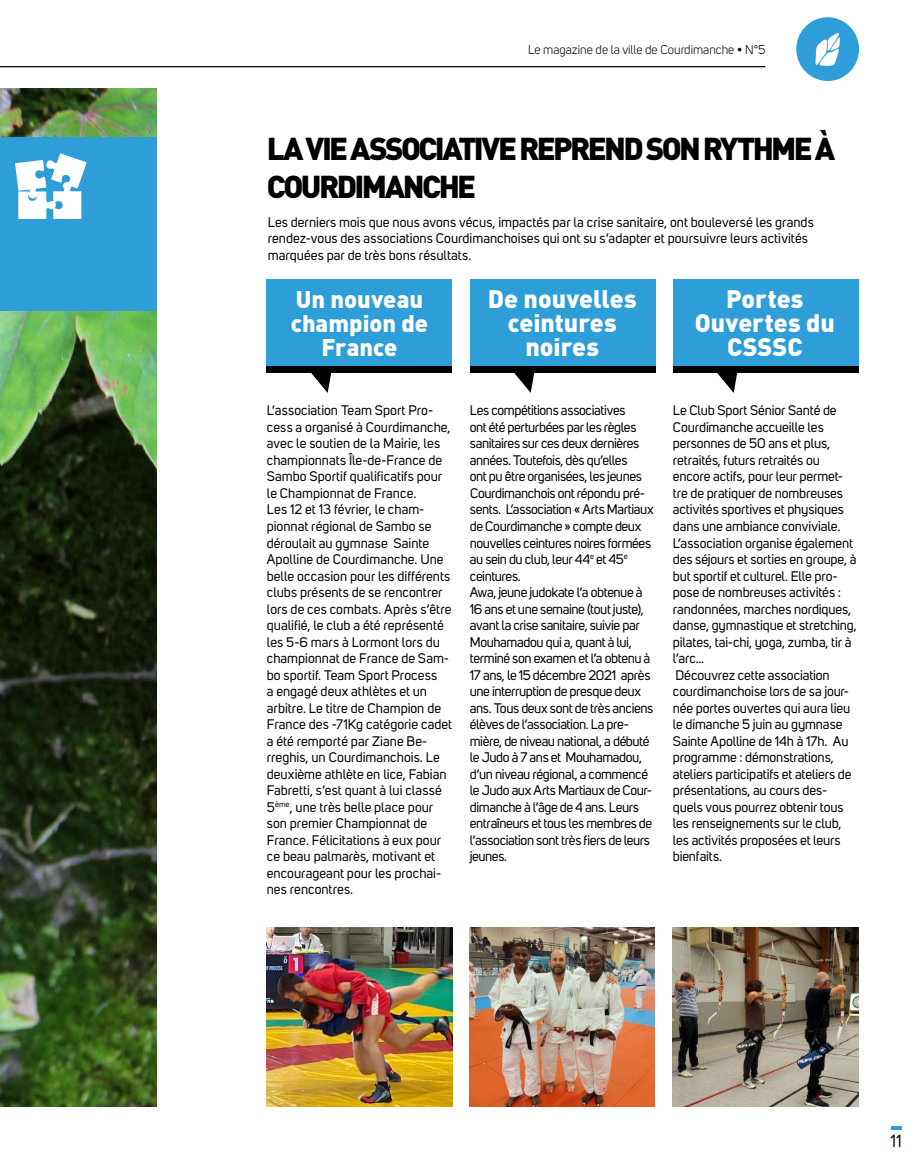
<style>
.page{position:relative;width:922px;height:1170px;background:#fff}
.page>*{position:absolute;margin:0;border:0;box-sizing:border-box;transform-origin:0 0}
.t1{font:900 31.25px/37.5px "DIN";letter-spacing:-.085em;color:#000001}
.t2{font:900 25px/23.8px "DIN";letter-spacing:-.005em;color:#fff;text-align:center}
.t3{font:900 23.75px/23.8px "DIN";color:#fff;text-align:center}
.t4{font:17.5px "Uni Sans";color:#071822}
.t5{font:13.75px/16.5px "Uni Sans";letter-spacing:-.005em;color:#000001}
.t6{font:13.75px/16.5px "Uni Sans";letter-spacing:-.03em;color:#000001}
.t7{font:12.5px "Uni Sans";color:#000001}
</style>
<div class="page">
<hr style="left:0;top:66px;width:765px;height:1px;background:#000001">
<svg style="left:891px;top:1126px;width:10px;height:3px"></svg>
<img style="left:0;top:89px;width:156px;height:1017px">
<div style="left:0;top:137px;width:156px;height:174px;background:#2d9ed8"></div>
<div style="left:267px;top:279px;width:185px;height:87px;background:#2d9ed8"></div>
<div style="left:469px;top:279px;width:186px;height:87px;background:#2d9ed8"></div>
<div style="left:672px;top:279px;width:185px;height:87px;background:#2d9ed8"></div>
<div style="left:267px;top:366px;width:185px;height:6px;background:#000001"></div>
<div style="left:469px;top:366px;width:186px;height:6px;background:#000001"></div>
<div style="left:672px;top:366px;width:185px;height:6px;background:#000001"></div>
<svg style="left:310px;top:372px;width:21px;height:21px"></svg>
<svg style="left:513px;top:372px;width:21px;height:21px"></svg>
<svg style="left:716px;top:372px;width:21px;height:21px"></svg>
<img style="left:469px;top:927px;width:185px;height:179px">
<img style="left:267px;top:927px;width:185px;height:179px">
<img style="left:672px;top:927px;width:185px;height:179px">
<svg style="left:15px;top:153px;width:72px;height:66px"></svg>
<svg style="left:796px;top:17px;width:63px;height:64px"></svg>
<p class="t7" style="left:528px;top:43px;width:239px">Le magazine de la ville de Courdimanche • N°5</p>
<h1 class="t1" style="left:267px;top:128px;width:569px">LA VIE ASSOCIATIVE REPREND SON RYTHME À<br>COURDIMANCHE</h1>
<p class="t5" style="left:268px;top:214px;width:547px">Les derniers mois que nous avons vécus, impactés par la crise sanitaire, ont bouleversé les grands rendez-vous des associations Courdimanchoises qui ont su s’adapter et poursuivre leurs activités marquées par de très bons résultats.</p>
<h3 class="t3" style="left:291px;top:286px;width:139px">Un nouveau champion de<br>France</h3>
<h2 class="t2" style="left:487px;top:286px;width:150px">De nouvelles ceintures noires</h2>
<h2 class="t2" style="left:694px;top:286px;width:141px">Portes<br>Ouvertes du<br>CSSSC</h2>
<p class="t5" style="left:267px;top:402px;width:187px">L’association Team Sport Pro&shy;cess a organisé à Courdimanche, avec le soutien de la Mairie, les championnats Île-de-France de<br>Sambo Sportif qualificatifs pour le Championnat de France.<br>Les 12 et 13 février, le cham&shy;pionnat régional de Sambo se déroulait au gymnase Sainte<br>Apolline de Courdimanche. Une belle occasion pour les différents clubs présents de se rencontrer lors de ces combats. Après s’être qualifié, le club a été représenté les 5-6 mars à Lormont lors du championnat de France de Sam&shy;bo sportif. Team Sport Process<br>a engagé deux athlètes et un arbitre. Le titre de Champion de<br>France des -71Kg catégorie cadet a été remporté par Ziane Be&shy;rreghis, un Courdimanchois. Le deuxième athlète en lice, Fabian<br>Fabretti, s’est quant à lui classé<br>5<sup>ème</sup>, une très belle place pour son premier Championnat de<br>France. Félicitations à eux pour ce beau palmarès, motivant et encourageant pour les prochai&shy;nes rencontres.</p>
<p class="t6" style="left:469px;top:402px;width:185px">Les compétitions associatives<br>ont été perturbées par les règles sanitaires sur ces deux dernières années. Toutefois, dès qu’elles<br>ont pu être organisées, les jeunes<br>Courdimanchois ont répondu pré&shy;sents. L’association « Arts Martiaux de Courdimanche » compte deux nouvelles ceintures noires formées au sein du club, leur 44<sup>e</sup> et 45<sup>e </sup>ceintures.<br>Awa, jeune judokate l’a obtenue à<br>16 ans et une semaine (tout juste), avant la crise sanitaire, suivie par<br>Mouhamadou qui a, quant à lui, terminé son examen et l’a obtenu à<br>17 ans, le 15 décembre 2021 après une interruption de presque deux ans. Tous deux sont de très anciens élèves de l’association. La pre&shy;mière, de niveau national, a débuté le Judo à 7 ans et Mouhamadou, d’un niveau régional, a commencé le Judo aux Arts Martiaux de Cour&shy;dimanche à l’âge de 4 ans. Leurs entraîneurs et tous les membres de l’association sont très fiers de leurs jeunes.</p>
<p class="t5" style="left:672px;top:402px;width:185px">Le Club Sport Sénior Santé de<br>Courdimanche accueille les personnes de 50 ans et plus, retraités, futurs retraités ou encore actifs, pour leur permet&shy;tre de pratiquer de nombreuses activités sportives et physiques dans une ambiance conviviale.<br>L’association organise également des séjours et sorties en groupe, à but sportif et culturel. Elle pro&shy;pose de nombreuses activités : randonnées, marches nordiques, danse, gymnastique et stretching, pilates, tai-chi, yoga, zumba, tir à l’arc…<br>Découvrez cette association courdimanchoise lors de sa jour&shy;née portes ouvertes qui aura lieu le dimanche 5 juin au gymnase<br>Sainte Apolline de 14h à 17h. Au programme : démonstrations, ateliers participatifs et ateliers de présentations, au cours des&shy;quels vous pourrez obtenir tous les renseignements sur le club, les activités proposées et leurs bienfaits.</p>
<p class="t4" style="left:890px;top:1130px;width:13px">11</p>
</div>
